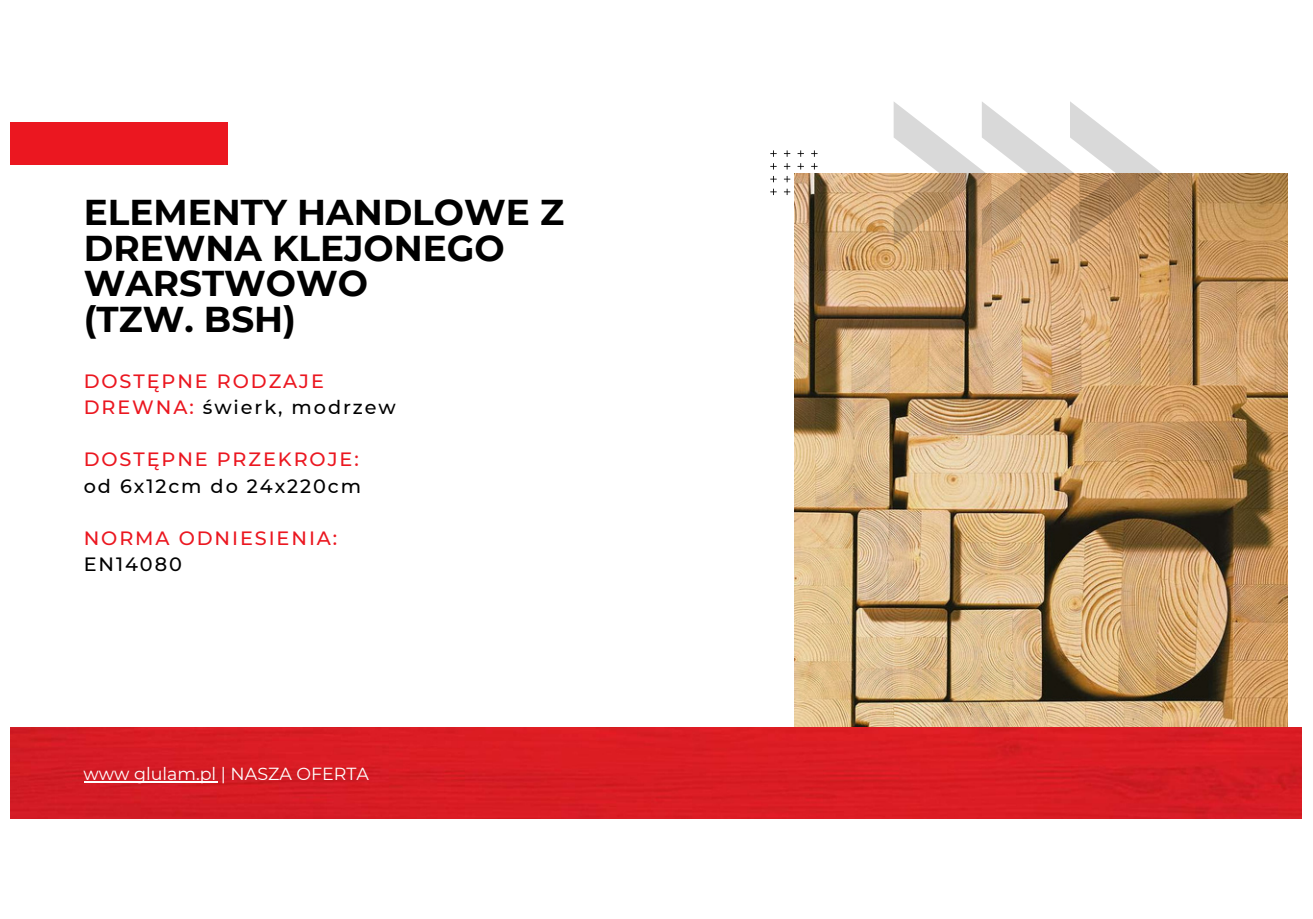
<style>
.page{position:relative;width:1313px;height:919px;background:#fff}
.page>*{position:absolute;margin:0;border:0;box-sizing:border-box;transform-origin:0 0}
.t1{font:700 35.88px/35.7px "Montserrat";color:#000}
.t2{font:500 19.25px/26.2px "Montserrat";letter-spacing:.1em;color:#eb1720}
.t3{font:500 19.25px "Montserrat";letter-spacing:.1em;color:#000}
.t4{font:17.5px "Montserrat";color:#fff}
.s1{color:#000}
</style>
<div class="page">
<div style="left:11px;top:123px;width:217px;height:42px;background:#eb1720"></div>
<svg style="left:770px;top:150px;width:47px;height:45px"></svg>
<img style="left:794px;top:173px;width:493px;height:554px">
<svg style="left:893px;top:101px;width:269px;height:145px"></svg>
<img style="left:11px;top:727px;width:1290px;height:92px">
<hr style="left:84px;top:781px;width:133px;height:1px;background:#fff">
<h1 class="t1" style="left:84px;top:194px;width:482px">ELEMENTY HANDLOWE Z<br>DREWNA KLEJONEGO<br>WARSTWOWO<br>(TZW. BSH)</h1>
<p class="t2" style="left:84px;top:368px;width:314px">DOSTĘPNE RODZAJE<br>DREWNA: <span class="s1">świerk, modrzew</span></p>
<p class="t2" style="left:84px;top:446px;width:276px">DOSTĘPNE PRZEKROJE:</p>
<p class="t3" style="left:84px;top:474px;width:279px">od 6x12cm do 24x220cm</p>
<p class="t2" style="left:84px;top:525px;width:255px">NORMA ODNIESIENIA:</p>
<p class="t3" style="left:84px;top:552px;width:100px">EN14080</p>
<p class="t4" style="left:84px;top:762px;width:287px">www glulam.pl | NASZA OFERTA</p>
</div>
